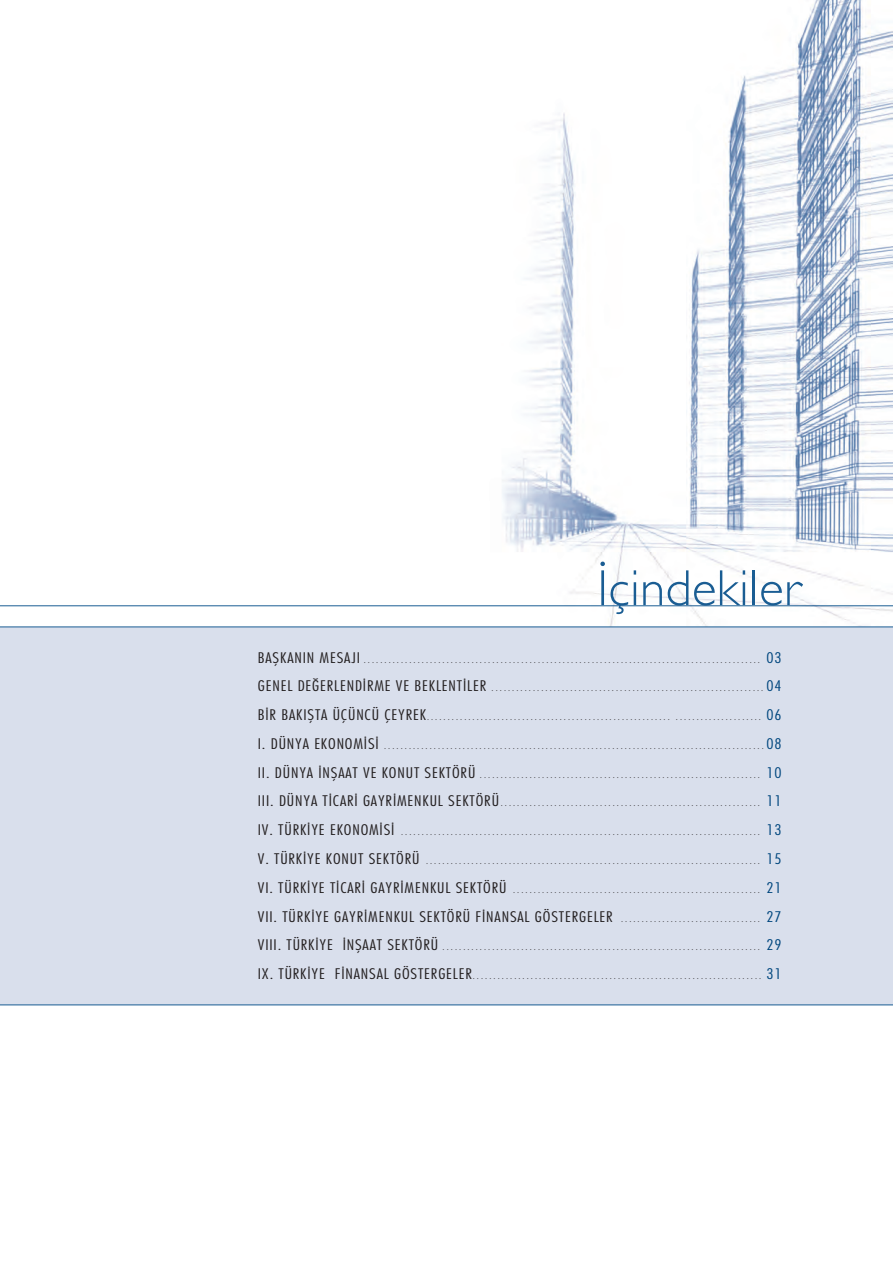
<style>
.page{position:relative;width:893px;height:1263px;background:#fff}
.page>*{position:absolute;margin:0;border:0;box-sizing:border-box;transform-origin:0 0}
.t1{font:300 51px "Gill Sans";letter-spacing:.01em;color:#1a5d93}
.t2{font:300 condensed 14.25px "Futura";letter-spacing:.05em;color:#231f20;scale:1.2 1}
.t3{font:300 condensed 8.25px "Futura";color:#231f20;scale:1.2 1}
.s1{font-size:14.25px}
.s2{font-size:14.25px;color:#00467e}
.s3{font-size:8.25px}
.s4{color:#00467e}
</style>
<div class="page">
<img style="left:317px;top:0;width:575px;height:627px">
<div style="left:0;top:627px;width:892px;height:378px;background:#d9dfec"></div>
<hr style="left:0;top:606px;width:892px;height:1px;background:#1a5d93">
<hr style="left:0;top:627px;width:892px;height:1px;background:#1a5d93">
<hr style="left:0;top:1005px;width:892px;height:1px;background:#1a5d93">
<h1 class="t1" style="left:597px;top:570px;width:205px">İçindekiler</h1>
<p class="t3" style="left:258px;top:656px;width:438px"><span class="s1">BAfiKANIN MESAJI</span> ................................................................................................ <span class="s2">03</span></p>
<p class="t3" style="left:258px;top:685px;width:438px"><span class="s1">GENEL DE⁄ERLEND‹RME VE BEKLENT‹LER</span> .................................................................. <span class="s2">04</span></p>
<p class="t3" style="left:258px;top:713px;width:438px"><span class="s1">B‹R BAKIfiTA ÜÇÜNCÜ ÇEYREK</span>........................................................... ..................... <span class="s2">06</span></p>
<p class="t3" style="left:258px;top:742px;width:438px"><span class="s1">I. DÜNYA EKONOM‹S‹</span> ............................................................................................<span class="s2">08</span></p>
<p class="t3" style="left:258px;top:771px;width:438px"><span class="s1">II. DÜNYA ‹NfiAAT VE KONUT SEKTÖRÜ</span> .................................................................... <span class="s2">10</span></p>
<p class="t3" style="left:258px;top:800px;width:438px"><span class="s1">III. DÜNYA T‹CAR‹ GAYR‹MENKUL SEKTÖRÜ</span>............................................................... <span class="s2">11</span></p>
<p class="t3" style="left:258px;top:829px;width:438px"><span class="s1">IV. TÜRK‹YE EKONOM‹S‹</span> ....................................................................................... <span class="s2">13</span></p>
<p class="t3" style="left:258px;top:857px;width:438px"><span class="s1">V. TÜRK‹YE KONUT SEKTÖRÜ</span> ................................................................................. <span class="s2">15</span></p>
<p class="t3" style="left:258px;top:886px;width:438px"><span class="s1">VI. TÜRK‹YE T‹CAR‹ GAYR‹MENKUL SEKTÖRÜ</span> ............................................................ <span class="s2">21</span></p>
<h2 class="t2" style="left:258px;top:910px;width:438px">VII. TÜRK‹YE GAYR‹MENKUL SEKTÖRÜ F‹NANSAL GÖSTERGELER <span class="s3">. . . . . . . . . . . . . . . . . . . . . . . . . . . . . . . . . .</span> <span class="s4">27</span></h2>
<p class="t3" style="left:258px;top:944px;width:438px"><span class="s1">VIII. TÜRK‹YE ‹NfiAAT SEKTÖRÜ</span> ............................................................................. <span class="s2">29</span></p>
<p class="t3" style="left:258px;top:973px;width:438px"><span class="s1">IX. TÜRK‹YE F‹NANSAL GÖSTERGELER</span>...................................................................... <span class="s2">31</span></p>
</div>
